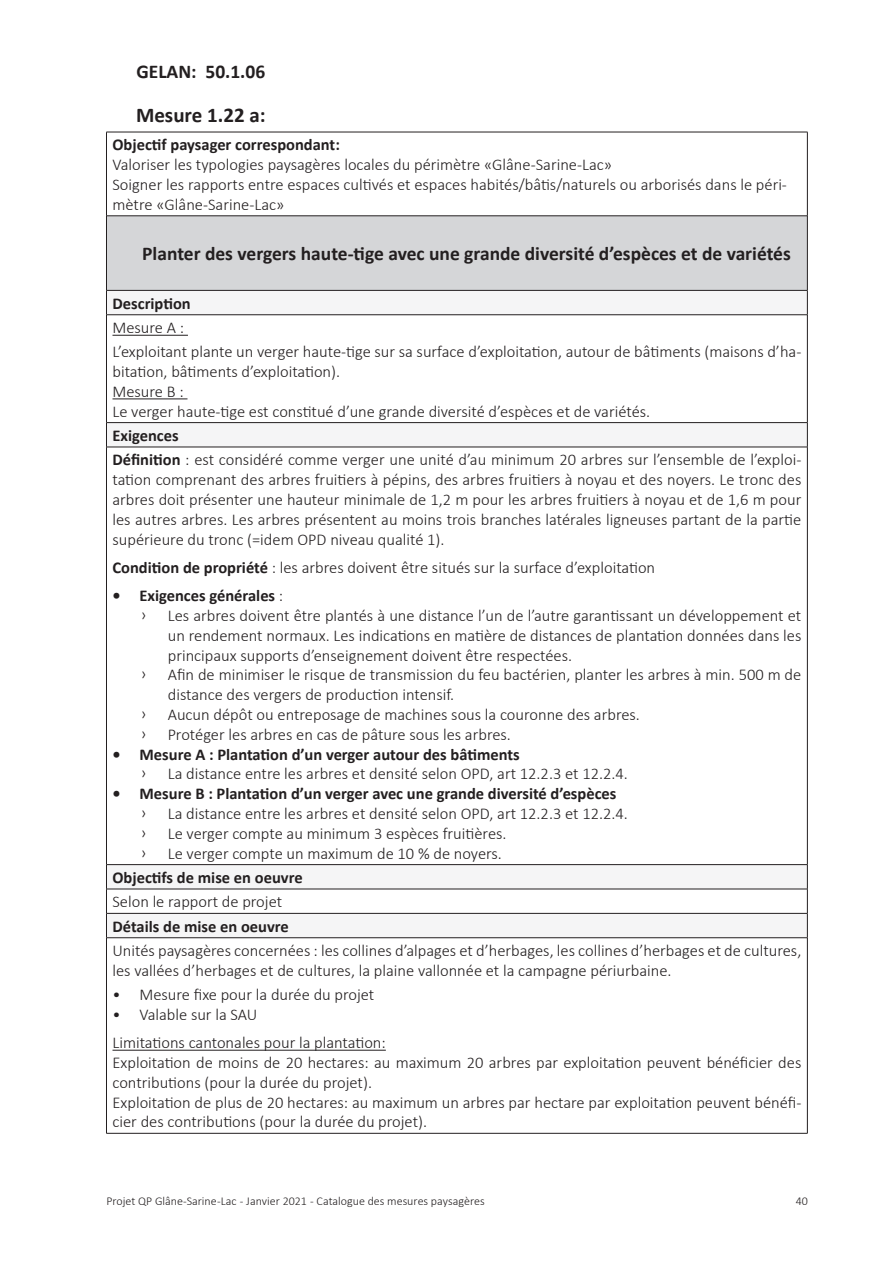
<style>
.page{position:relative;width:893px;height:1263px;background:#fff}
.page>*{position:absolute;margin:0;border:0;box-sizing:border-box;transform-origin:0 0}
.Mesure_Titre{font:700 19.5px "Calibri";color:#231f20}
.Mesure_Texte{font:700 19.5px "Calibri";color:#231f20}
.Mesure_Texte-2{font:300 16.5px/19.8px "Calibri";color:#231f20}
.Mesure_Texte-3{font:700 16.5px "Calibri";color:#231f20}
.Mesure_Sous_titre{font:700 16.5px "Calibri";color:#231f20}
.Mesure_Sous_titre-2{font:300 16.5px "Calibri";color:#231f20}
.t1{font:300 12px "Calibri";color:#231f20}
.s1{font-weight:700}
.s2{font-weight:300}
</style>
<div class="page">
<div style="left:106px;top:216px;width:701px;height:74px;background:#d5d6d8"></div>
<div style="left:106px;top:290px;width:701px;height:25px;background:#f5f5f6"></div>
<svg style="left:107px;top:423px;width:700px;height:514px"></svg>
<hr style="left:106px;top:314px;width:701px;height:1px;background:#231f20">
<hr style="left:107px;top:290px;width:700px;height:1px;background:#231f20">
<hr style="left:107px;top:215px;width:700px;height:1px;background:#231f20">
<hr style="left:107px;top:913px;width:700px;height:1px;background:#231f20">
<hr style="left:106px;top:937px;width:701px;height:1px;background:#231f20">
<hr style="left:107px;top:422px;width:700px;height:1px;background:#231f20">
<hr style="left:106px;top:447px;width:701px;height:1px;background:#231f20">
<hr style="left:107px;top:864px;width:700px;height:1px;background:#231f20">
<hr style="left:106px;top:889px;width:701px;height:1px;background:#231f20">
<hr style="left:106px;top:132px;width:701px;height:1px;background:#231f20">
<hr style="left:106px;top:132px;width:1px;height:84px;background:#231f20">
<hr style="left:807px;top:132px;width:1px;height:84px;background:#231f20">
<hr style="left:106px;top:216px;width:1px;height:74px;background:#231f20">
<hr style="left:807px;top:216px;width:1px;height:74px;background:#231f20">
<svg style="left:106px;top:290px;width:1px;height:25px"></svg>
<svg style="left:807px;top:290px;width:1px;height:25px"></svg>
<hr style="left:106px;top:315px;width:1px;height:108px;background:#231f20">
<hr style="left:807px;top:315px;width:1px;height:108px;background:#231f20">
<svg style="left:106px;top:423px;width:1px;height:24px"></svg>
<svg style="left:807px;top:423px;width:1px;height:24px"></svg>
<hr style="left:106px;top:447px;width:1px;height:418px;background:#231f20">
<hr style="left:807px;top:447px;width:1px;height:418px;background:#231f20">
<svg style="left:106px;top:865px;width:1px;height:72px"></svg>
<svg style="left:807px;top:865px;width:1px;height:72px"></svg>
<hr style="left:106px;top:938px;width:1px;height:195px;background:#231f20">
<hr style="left:807px;top:938px;width:1px;height:195px;background:#231f20">
<hr style="left:106px;top:1133px;width:701px;height:1px;background:#231f20">
<hr style="left:112px;top:335px;width:76px;height:1px;background:#231f20">
<hr style="left:112px;top:398px;width:75px;height:1px;background:#231f20">
<hr style="left:112px;top:1050px;width:274px;height:1px;background:#231f20">
<p class="Mesure_Texte" style="left:136px;top:59px;width:130px">GELAN: 50.1.06</p>
<p class="Mesure_Texte-3" style="left:112px;top:134px;width:229px">Objectif paysager correspondant:</p>
<p class="Mesure_Texte-2" style="left:112px;top:155px;width:501px">Valoriser les typologies paysagères locales du périmètre «Glâne-Sarine-Lac»</p>
<p class="Mesure_Texte-2" style="left:112px;top:174px;width:676px">Soigner les rapports entre espaces cultivés et espaces habités/bâtis/naturels ou arborisés dans le péri&shy;mètre «Glâne-Sarine-Lac»</p>
<p class="Mesure_Titre" style="left:142px;top:241px;width:650px">Planter des vergers haute-tige avec une grande diversité d’espèces et de variétés</p>
<p class="Mesure_Sous_titre" style="left:112px;top:293px;width:80px">Description</p>
<p class="Mesure_Texte-2" style="left:112px;top:318px;width:73px">Mesure A :</p>
<p class="Mesure_Texte-2" style="left:112px;top:342px;width:690px">L’exploitant plante un verger haute-tige sur sa surface d’exploitation, autour de bâtiments (maisons d’ha&shy;bitation, bâtiments d’exploitation).</p>
<p class="Mesure_Texte-2" style="left:112px;top:381px;width:73px">Mesure B :</p>
<p class="Mesure_Texte-2" style="left:112px;top:401px;width:539px">Le verger haute-tige est constitué d’une grande diversité d’espèces et de variétés.</p>
<p class="Mesure_Sous_titre" style="left:112px;top:425px;width:68px">Exigences</p>
<p class="Mesure_Texte-2" style="left:112px;top:450px;width:690px;text-align:justify"><span class="s1">Définition</span> : est considéré comme verger une unité d’au minimum 20 arbres sur l’ensemble de l’exploi&shy;tation comprenant des arbres fruitiers à pépins, des arbres fruitiers à noyau et des noyers. Le tronc des arbres doit présenter une hauteur minimale de 1,2 m pour les arbres fruitiers à noyau et de 1,6 m pour les autres arbres. Les arbres présentent au moins trois branches latérales ligneuses partant de la partie supérieure du tronc (=idem OPD niveau qualité 1).</p>
<p class="Mesure_Texte-2" style="left:112px;top:557px;width:544px"><span class="s1">Condition de propriété</span> : les arbres doivent être situés sur la surface d’exploitation</p>
<p class="Mesure_Texte-3" style="left:112px;top:585px;width:172px">• Exigences générales <span class="s2">:</span></p>
<p class="Mesure_Texte-2" style="left:141px;top:605px;width:7px">ͧ</p>
<p class="Mesure_Texte-2" style="left:168px;top:605px;width:635px;text-align:justify">Les arbres doivent être plantés à une distance l’un de l’autre garantissant un développement et un rendement normaux. Les indications en matière de distances de plantation données dans les principaux supports d’enseignement doivent être respectées.</p>
<p class="Mesure_Texte-2" style="left:141px;top:665px;width:7px">ͧ</p>
<p class="Mesure_Texte-2" style="left:168px;top:665px;width:635px">Afin de minimiser le risque de transmission du feu bactérien, planter les arbres à min. 500 m de distance des vergers de production intensif.</p>
<p class="Mesure_Texte-2" style="left:141px;top:704px;width:7px">ͧ</p>
<p class="Mesure_Texte-2" style="left:168px;top:704px;width:474px">Aucun dépôt ou entreposage de machines sous la couronne des arbres.</p>
<p class="Mesure_Texte-2" style="left:141px;top:724px;width:7px">ͧ</p>
<p class="Mesure_Texte-2" style="left:168px;top:724px;width:345px">Protéger les arbres en cas de pâture sous les arbres.</p>
<p class="Mesure_Texte-3" style="left:112px;top:743px;width:409px">• Mesure A : Plantation d’un verger autour des bâtiments</p>
<p class="Mesure_Texte-2" style="left:141px;top:764px;width:7px">ͧ</p>
<p class="Mesure_Texte-2" style="left:168px;top:764px;width:462px">La distance entre les arbres et densité selon OPD, art 12.2.3 et 12.2.4.</p>
<p class="Mesure_Texte-3" style="left:112px;top:783px;width:505px">• Mesure B : Plantation d’un verger avec une grande diversité d’espèces</p>
<p class="Mesure_Texte-2" style="left:141px;top:803px;width:7px">ͧ</p>
<p class="Mesure_Texte-2" style="left:168px;top:803px;width:462px">La distance entre les arbres et densité selon OPD, art 12.2.3 et 12.2.4.</p>
<p class="Mesure_Texte-2" style="left:141px;top:823px;width:7px">ͧ</p>
<p class="Mesure_Texte-2" style="left:168px;top:823px;width:340px">Le verger compte au minimum 3 espèces fruitières.</p>
<p class="Mesure_Texte-2" style="left:141px;top:843px;width:7px">ͧ</p>
<p class="Mesure_Texte-2" style="left:168px;top:843px;width:336px">Le verger compte un maximum de 10 % de noyers.</p>
<p class="Mesure_Sous_titre" style="left:112px;top:867px;width:192px">Objectifs de mise en oeuvre</p>
<p class="Mesure_Sous_titre-2" style="left:112px;top:892px;width:171px">Selon le rapport de projet</p>
<p class="Mesure_Sous_titre" style="left:112px;top:916px;width:178px">Détails de mise en oeuvre</p>
<p class="Mesure_Texte-2" style="left:112px;top:940px;width:690px">Unités paysagères concernées : les collines d’alpages et d’herbages, les collines d’herbages et de cultures, les vallées d’herbages et de cultures, la plaine vallonnée et la campagne périurbaine.</p>
<p class="Mesure_Texte-2" style="left:112px;top:984px;width:263px">• Mesure fixe pour la durée du projet</p>
<p class="Mesure_Texte-2" style="left:112px;top:1004px;width:146px">• Valable sur la SAU</p>
<p class="Mesure_Texte-2" style="left:112px;top:1032px;width:275px">Limitations cantonales pour la plantation:</p>
<p class="Mesure_Texte-2" style="left:112px;top:1052px;width:690px">Exploitation de moins de 20 hectares: au maximum 20 arbres par exploitation peuvent bénéficier des contributions (pour la durée du projet).</p>
<p class="Mesure_Texte-2" style="left:112px;top:1092px;width:690px">Exploitation de plus de 20 hectares: au maximum un arbres par hectare par exploitation peuvent bénéfi&shy;cier des contributions (pour la durée du projet).</p>
<p class="t1" style="left:106px;top:1194px;width:380px">Projet QP Glâne-Sarine -Lac - Janvier 2021 - Catalogue des mesures paysagères</p>
<p class="t1" style="left:796px;top:1194px;width:14px">40</p>
</div>
